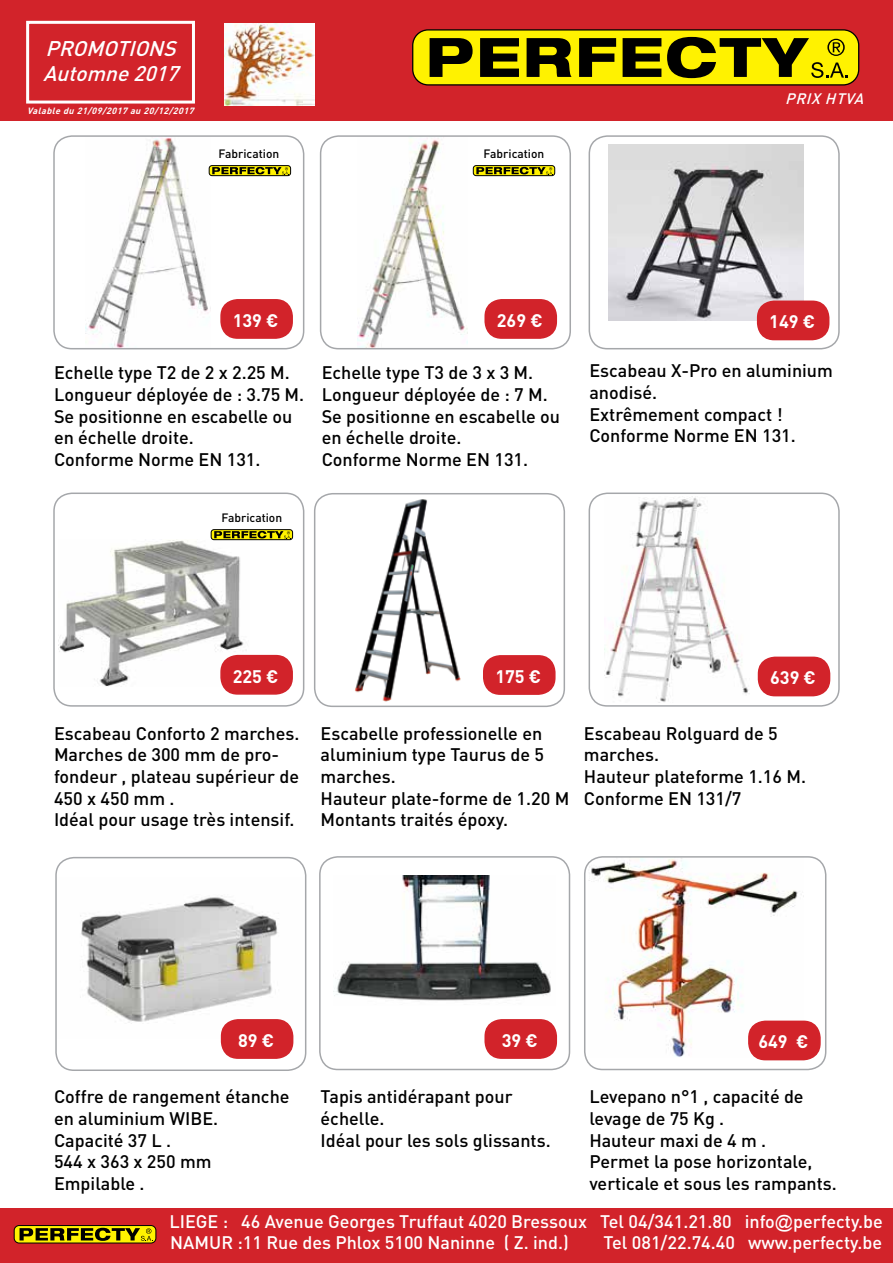
<style>
.page{position:relative;width:893px;height:1263px;background:#fff}
.page>*{position:absolute;margin:0;border:0;box-sizing:border-box;transform-origin:0 0}
.t1{font:italic 500 21px/25.2px "DIN Pro";color:#fff}
.t2{font:500 18px/21.6px "DIN Pro";color:#000}
.t3{font:500 18px/21.6px "DIN Pro";color:#fff}
.t4{font:700 18px "DIN Pro";color:#fff}
.t5{font:italic 500 15px "DIN Pro";color:#fff}
.t6{font:500 12px "DIN Pro";color:#000}
.t7{font:italic 700 9px "DIN Pro";color:#fff}
.s1{font-family:"Arial";font-weight:400}
</style>
<div class="page">
<div style="left:0;top:0;width:893px;height:121px;background:#d2232a"></div>
<div style="left:0;top:1208px;width:893px;height:55px;background:#d2232a"></div>
<div style="left:413px;top:30px;width:446px;height:55px;background:#fff200;border-radius:16px"></div>
<div style="left:412px;top:29px;width:447px;height:57px;border:1px solid #000;border-radius:16px"></div>
<svg style="left:430px;top:38px;width:43px;height:39px"></svg>
<svg style="left:480px;top:38px;width:39px;height:39px"></svg>
<svg style="left:527px;top:38px;width:45px;height:39px"></svg>
<svg style="left:579px;top:38px;width:37px;height:39px"></svg>
<svg style="left:623px;top:38px;width:38px;height:39px"></svg>
<svg style="left:667px;top:37px;width:181px;height:41px"></svg>
<div style="left:26px;top:21px;width:169px;height:83px;border:3px solid #fff"></div>
<div style="left:14px;top:1225px;width:142px;height:18px;background:#fff200;border-radius:5px"></div>
<div style="left:14px;top:1225px;width:142px;height:18px;border:1px solid #000;border-radius:5px"></div>
<svg style="left:20px;top:1228px;width:133px;height:13px"></svg>
<img style="left:85px;top:138px;width:126px;height:208px">
<div style="left:53px;top:135px;width:251px;height:214px;border:2px solid #a5a7aa;border-radius:18px"></div>
<img style="left:59px;top:540px;width:191px;height:146px">
<div style="left:53px;top:492px;width:251px;height:215px;border:2px solid #a5a7aa;border-radius:18px"></div>
<img style="left:80px;top:895px;width:214px;height:144px">
<div style="left:55px;top:857px;width:251px;height:214px;border:2px solid #a5a7aa;border-radius:18px"></div>
<img style="left:334px;top:876px;width:217px;height:125px">
<div style="left:319px;top:856px;width:251px;height:214px;border:2px solid #a5a7aa;border-radius:18px"></div>
<img style="left:589px;top:859px;width:215px;height:198px">
<div style="left:584px;top:856px;width:242px;height:214px;border:2px solid #a5a7aa;border-radius:18px"></div>
<img style="left:355px;top:499px;width:106px;height:203px">
<div style="left:314px;top:493px;width:251px;height:214px;border:2px solid #a5a7aa;border-radius:18px"></div>
<img style="left:605px;top:496px;width:144px;height:207px">
<div style="left:589px;top:492px;width:251px;height:215px;border:2px solid #a5a7aa;border-radius:18px"></div>
<img style="left:357px;top:138px;width:110px;height:208px">
<div style="left:320px;top:135px;width:251px;height:214px;border:2px solid #a5a7aa;border-radius:18px"></div>
<img style="left:608px;top:144px;width:196px;height:176px">
<div style="left:589px;top:135px;width:251px;height:214px;border:2px solid #a5a7aa;border-radius:18px"></div>
<div style="left:221px;top:300px;width:71px;height:38px;background:#d2232a;border-radius:16px"></div>
<div style="left:220px;top:299px;width:73px;height:40px;border:2px solid #d2232a;border-radius:16px"></div>
<div style="left:221px;top:656px;width:71px;height:38px;background:#d2232a;border-radius:16px"></div>
<div style="left:220px;top:655px;width:73px;height:40px;border:2px solid #d2232a;border-radius:16px"></div>
<div style="left:484px;top:656px;width:71px;height:38px;background:#d2232a;border-radius:16px"></div>
<div style="left:483px;top:655px;width:73px;height:40px;border:2px solid #d2232a;border-radius:16px"></div>
<div style="left:758px;top:657px;width:72px;height:39px;background:#d2232a;border-radius:16px"></div>
<div style="left:758px;top:657px;width:72px;height:39px;border:2px solid #d2232a;border-radius:16px"></div>
<div style="left:222px;top:1020px;width:71px;height:38px;background:#d2232a;border-radius:16px"></div>
<div style="left:221px;top:1019px;width:72px;height:40px;border:2px solid #d2232a;border-radius:16px"></div>
<div style="left:485px;top:1020px;width:71px;height:38px;background:#d2232a;border-radius:16px"></div>
<div style="left:484px;top:1019px;width:73px;height:40px;border:2px solid #d2232a;border-radius:16px"></div>
<div style="left:749px;top:1021px;width:71px;height:38px;background:#d2232a;border-radius:16px"></div>
<div style="left:748px;top:1020px;width:73px;height:40px;border:2px solid #d2232a;border-radius:16px"></div>
<div style="left:485px;top:300px;width:71px;height:38px;background:#d2232a;border-radius:16px"></div>
<div style="left:484px;top:299px;width:73px;height:40px;border:2px solid #d2232a;border-radius:16px"></div>
<div style="left:758px;top:301px;width:71px;height:39px;background:#d2232a;border-radius:16px"></div>
<div style="left:757px;top:301px;width:72px;height:39px;border:2px solid #d2232a;border-radius:16px"></div>
<div style="left:209px;top:166px;width:82px;height:10px;background:#fff200;border-radius:3px"></div>
<div style="left:209px;top:165px;width:82px;height:11px;border:1px solid #000;border-radius:3px"></div>
<svg style="left:212px;top:167px;width:77px;height:8px"></svg>
<div style="left:211px;top:530px;width:82px;height:10px;background:#fff200;border-radius:3px"></div>
<div style="left:211px;top:529px;width:82px;height:11px;border:1px solid #000;border-radius:3px"></div>
<svg style="left:214px;top:531px;width:77px;height:8px"></svg>
<div style="left:473px;top:166px;width:82px;height:10px;background:#fff200;border-radius:3px"></div>
<div style="left:473px;top:165px;width:82px;height:11px;border:1px solid #000;border-radius:3px"></div>
<svg style="left:476px;top:167px;width:77px;height:8px"></svg>
<img style="left:225px;top:24px;width:89px;height:81px">
<p class="t1" style="left:43px;top:35px;width:144px">PROMOTIONS<br>Automne2017</p>
<p class="t7" style="left:27px;top:105px;width:171px">Valable du 21/09/2017 au 20/12/2017</p>
<p class="t6" style="left:219px;top:146px;width:62px">Fabrication</p>
<p class="t6" style="left:484px;top:146px;width:62px">Fabrication</p>
<p class="t5" style="left:785px;top:88px;width:85px">PRIX HTVA</p>
<p class="t4" style="left:233px;top:308px;width:47px">139 €</p>
<p class="t2" style="left:54px;top:361px;width:252px">Echelle type T2 de 2 x 2.25 M.<br>Longueur déployée de : 3.75 M.<br>Se positionne en escabelle ou en échelle droite.<br>Conforme Norme EN 131.</p>
<p class="t6" style="left:221px;top:510px;width:62px">Fabrication</p>
<p class="t4" style="left:497px;top:308px;width:47px">269 €</p>
<p class="t4" style="left:769px;top:310px;width:47px">149 €</p>
<p class="t2" style="left:322px;top:361px;width:240px">Echelle type T3 de 3 x 3 M.<br>Longueur déployée de : 7 M.<br>Se positionne en escabelle ou en échelle droite.<br>Conforme Norme EN 131.</p>
<p class="t2" style="left:589px;top:359px;width:245px">Escabeau X-Pro en aluminium anodisé.<br>Extrêmement compact !<br>Conforme Norme EN 131.</p>
<p class="t4" style="left:233px;top:664px;width:47px">225 €</p>
<p class="t4" style="left:495px;top:664px;width:47px">175 €</p>
<p class="t4" style="left:770px;top:666px;width:47px">639 €</p>
<p class="t2" style="left:54px;top:722px;width:247px">Escabeau Conforto 2 marches.<br>Marches de 300 mm de pro&shy;fondeur , plateau supérieur de<br>450 x 450 mm .<br>Idéal pour usage très intensif.</p>
<p class="t2" style="left:321px;top:722px;width:250px">Escabelle professionelle en aluminium type Taurus de 5 marches.<br>Hauteur plate-forme de 1.20 M<br>Montants traités époxy.</p>
<p class="t2" style="left:584px;top:722px;width:224px">Escabeau Rolguard de 5 marches.<br>Hauteur plateforme 1.16 M.<br>Conforme EN 131/7</p>
<p class="t4" style="left:238px;top:1028px;width:38px">89 €</p>
<p class="t4" style="left:502px;top:1028px;width:38px">39 €</p>
<p class="t4" style="left:758px;top:1030px;width:51px">649 €</p>
<p class="t2" style="left:54px;top:1085px;width:237px">Coffre de rangement étanche en aluminium WIBE.<br>Capacité 37 L .<br>544 x 363 x 250 mm<br>Empilable .</p>
<p class="t2" style="left:321px;top:1085px;width:232px">Tapis antidérapant pour échelle.<br>Idéal pour les sols glissants.</p>
<p class="t2" style="left:589px;top:1085px;width:249px">Levepano n°1 , capacité de levage de 75 Kg .<br>Hauteur maxi de 4 m .<br>Permet la pose horizontale, verticale et sous les rampants.</p>
<p class="t3" style="left:169px;top:1210px;width:715px">LIEGE : 46 Avenue Georges Truffaut 4020 Bressoux Tel 04/341.21.80 info<span class="s1">@</span>perfecty.be<br>NAMUR :11 Rue des Phlox 5100 Naninne ( Z. ind.)</p>
<p class="t3" style="left:603px;top:1231px;width:280px">Tel 081/22.74.40 www.perfecty.be</p>
</div>
